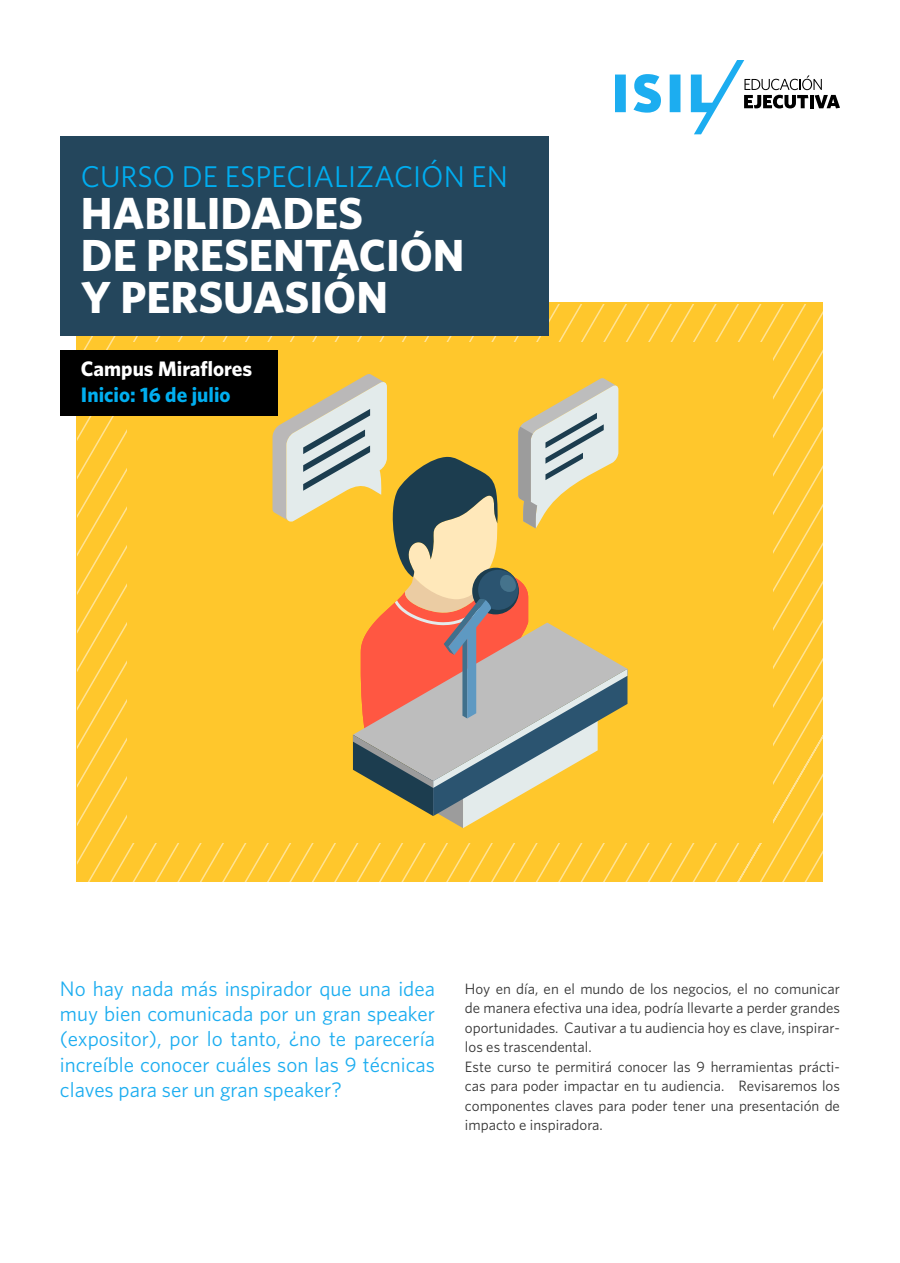
<style>
.page{position:relative;width:900px;height:1263px;background:#fff}
.page>*{position:absolute;margin:0;border:0;box-sizing:border-box;transform-origin:0 0}
.t1{font:700 45px/42px "Whitney";color:#fff}
.t2{font:30px "Whitney";color:#00adf0}
.t3{font:21px/25.2px "Whitney";color:#1cadf0;text-align:justify}
.t4{font:700 21px "Whitney";color:#fff}
.t5{font:700 21px "Whitney";color:#00aeef}
.t6{font:15px/19.5px "Whitney";color:#333}
</style>
<div class="page">
<svg style="left:78px;top:304px;width:745px;height:578px;background:#fec833"></svg>
<div style="left:127px;top:342px;width:646px;height:500px;background:#ffc72c"></div>
<div style="left:60px;top:136px;width:489px;height:200px;background:#24465c"></div>
<svg style="left:615px;top:60px;width:225px;height:74px"></svg>
<svg style="left:273px;top:374px;width:354px;height:454px"></svg>
<div style="left:60px;top:350px;width:218px;height:65px;background:#000"></div>
<h2 class="t2" style="left:81px;top:156px;width:428px">CURSO DE ESPECIALIZACIÓN EN</h2>
<h1 class="t1" style="left:81px;top:191px;width:385px">HABILIDADES<br>DE PRESENTACIÓN<br>Y PERSUASIÓN</h1>
<h3 class="t4" style="left:81px;top:355px;width:173px">Campus Miraflores</h3>
<h3 class="t5" style="left:81px;top:380px;width:151px">Inicio: 16 de julio</h3>
<h3 class="t3" style="left:60px;top:975px;width:377px">No hay nada más inspirador que una idea muy bien comunicada por un gran speaker (expositor), por lo tanto, ¿no te parecería increíble conocer cuáles son las 9 técnicas claves para ser un gran speaker?</h3>
<p class="t6" style="left:465px;top:978px;width:377px">Hoy en día, en el mundo de los negocios, el no comunicar de manera efectiva una idea, podría llevarte a perder grandes oportunidades. Cautivar a tu audiencia hoy es clave, inspirar&shy;los es trascendental.<br>Este curso te permitirá conocer las 9 herramientas prácti&shy;cas para poder impactar en tu audiencia. Revisaremos los componentes claves para poder tener una presentación de impacto e inspiradora.</p>
</div>
